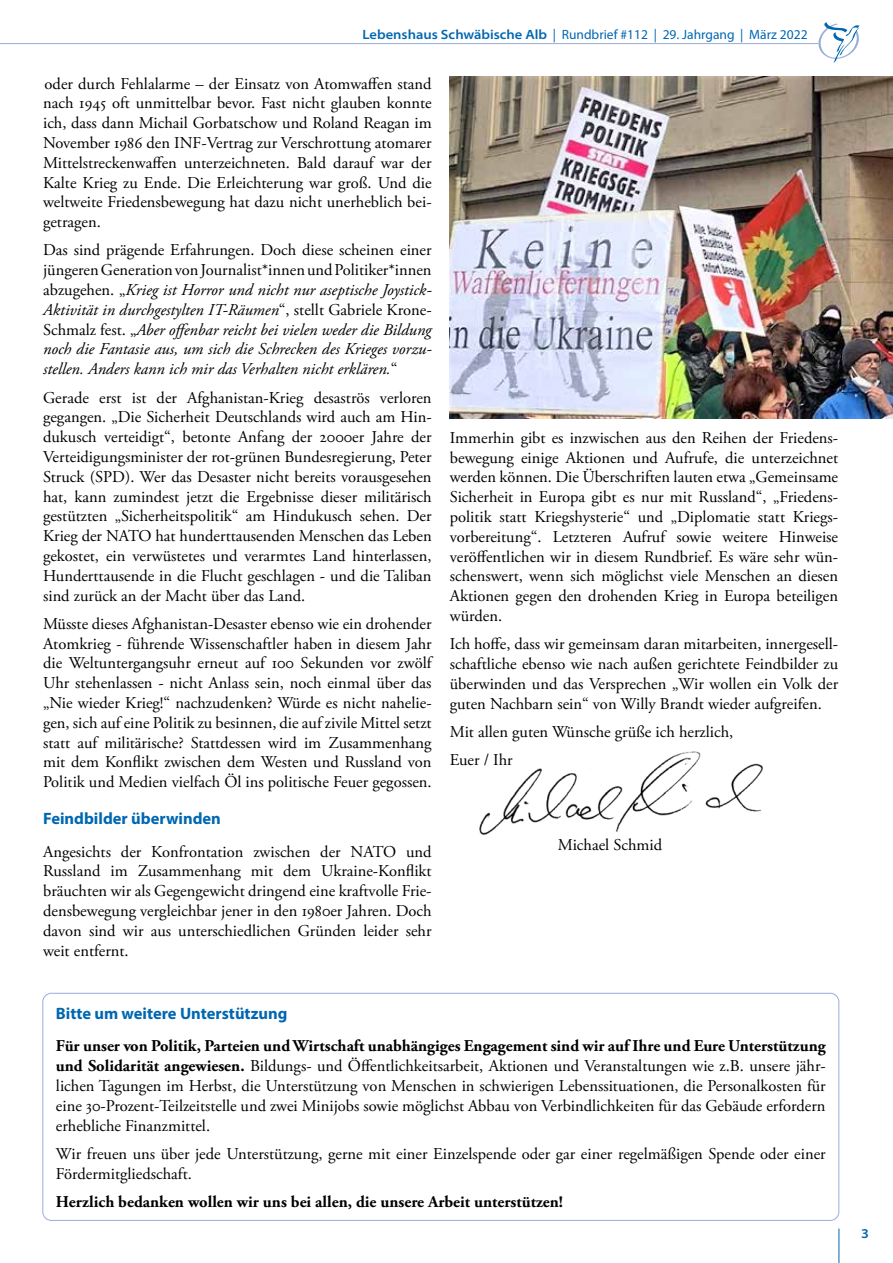
<style>
.page{position:relative;width:893px;height:1263px;background:#fff}
.page>*{position:absolute;margin:0;border:0;box-sizing:border-box;transform-origin:0 0}
.t1{font:16.5px/19.8px "Adobe Garamond Pro";color:#000;text-align:justify}
.t2{font:italic 16.5px/19.8px "Adobe Garamond Pro";color:#000;text-align:justify}
.t3{font:700 16.5px "Adobe Garamond Pro";color:#000}
.t4{font:700 16.5px "Myriad Pro";color:#0067b1}
.t5{font:13.5px "Myriad Pro";color:#0067b1}
.t6{font:600 semi-expanded 13.5px "Myriad Pro";color:#0067b1}
.s1{font-weight:600;font-stretch:semi-expanded}
.s2{font-style:normal}
.s3{font-weight:700}
</style>
<div class="page">
<hr style="left:0;top:43px;width:818px;height:1px;background:#99adda">
<svg style="left:818px;top:22px;width:42px;height:41px"></svg>
<hr style="left:838px;top:1228px;width:1px;height:35px;background:#0067b1">
<img style="left:479px;top:751px;width:284px;height:83px">
<div style="left:42px;top:993px;width:797px;height:228px;border:1px solid #99adda;border-radius:9px"></div>
<img style="left:450px;top:77px;width:443px;height:341px">
<p class="t5" style="left:363px;top:27px;width:446px"><span class="s1">Lebenshaus Schwäbische Alb</span> | Rundbrief #112 | 29. Jahrgang | März 2022</p>
<p class="t1" style="left:43px;top:74px;width:390px">oder durch Fehlalarme – der Einsatz von Atomwaffen stand nach 1945 oft unmittelbar bevor. Fast nicht glauben konnte ich, dass dann Michail Gorbatschow und Roland Reagan im November 1986 den INF-Vertrag zur Verschrottung atomarer Mittelstreckenwaffen unterzeichneten. Bald darauf war der Kalte Krieg zu Ende. Die Erleichterung war groß. Und die weltweite Friedensbewegung hat dazu nicht unerheblich bei&shy;getragen.</p>
<p class="t2" style="left:43px;top:241px;width:390px"><span class="s2">Das sind prägende Erfahrungen. Doch diese scheinen einer jüngeren Generation von Journalist*innen und Politiker*innen abzugehen. „</span>Krieg ist Horror und nicht nur aseptische Joystick-Aktivität in durchgestylten IT-Räumen<span class="s2">“, stellt Gabriele Krone-Schmalz fest. „</span>Aber offenbar reicht bei vielen weder die Bildung noch die Fantasie aus, um sich die Schrecken des Krieges vorzu&shy;stellen. Anders kann ich mir das Verhalten nicht erklären.<span class="s2">“</span></p>
<p class="t1" style="left:43px;top:388px;width:390px">Gerade erst ist der Afghanistan-Krieg desaströs verloren gegangen. „Die Sicherheit Deutschlands wird auch am Hin&shy;dukusch verteidigt“, betonte Anfang der 2000er Jahre der Verteidigungsminister der rot-grünen Bundesregierung, Peter Struck (SPD). Wer das Desaster nicht bereits vorausgesehen hat, kann zumindest jetzt die Ergebnisse dieser militärisch gestützten „Sicherheitspolitik“ am Hindukusch sehen. Der Krieg der NATO hat hunderttausenden Menschen das Leben gekostet, ein verwüstetes und verarmtes Land hinterlassen, Hunderttausende in die Flucht geschlagen - und die Taliban sind zurück an der Macht über das Land.</p>
<p class="t1" style="left:43px;top:614px;width:390px">Müsste dieses Afghanistan-Desaster ebenso wie ein drohender Atomkrieg - führende Wissenschaftler haben in diesem Jahr die Weltuntergangsuhr erneut auf 100 Sekunden vor zwölf Uhr stehenlassen - nicht Anlass sein, noch einmal über das „Nie wieder Krieg!“ nachzudenken? Würde es nicht nahelie&shy;gen, sich auf eine Politik zu besinnen, die auf zivile Mittel setzt statt auf militärische? Stattdessen wird im Zusammenhang mit dem Konflikt zwischen dem Westen und Russland von Politik und Medien vielfach Öl ins politische Feuer gegossen.</p>
<p class="t4" style="left:43px;top:808px;width:179px">Feindbilder überwinden</p>
<p class="t1" style="left:43px;top:842px;width:390px">Angesichts der Konfrontation zwischen der NATO und Russland im Zusammenhang mit dem Ukraine-Konflikt bräuchten wir als Gegengewicht dringend eine kraftvolle Frie&shy;densbewegung vergleichbar jener in den 1980er Jahren. Doch davon sind wir aus unterschiedlichen Gründen leider sehr weit entfernt.</p>
<p class="t1" style="left:450px;top:428px;width:390px">Immerhin gibt es inzwischen aus den Reihen der Friedens&shy;bewegung einige Aktionen und Aufrufe, die unterzeichnet werden können. Die Überschriften lauten etwa „Gemeinsame Sicherheit in Europa gibt es nur mit Russland“, „Friedens&shy;politik statt Kriegshysterie“ und „Diplomatie statt Kriegs&shy;vorbereitung“. Letzteren Aufruf sowie weitere Hinweise veröffentlichen wir in diesem Rundbrief. Es wäre sehr wün&shy;schenswert, wenn sich möglichst viele Menschen an diesen Aktionen gegen den drohenden Krieg in Europa beteiligen würden.</p>
<p class="t1" style="left:450px;top:635px;width:390px">Ich hoffe, dass wir gemeinsam daran mitarbeiten, innergesell&shy;schaftliche ebenso wie nach außen gerichtete Feindbilder zu überwinden und das Versprechen „Wir wollen ein Volk der guten Nachbarn sein“ von Willy Brandt wieder aufgreifen.</p>
<p class="t1" style="left:450px;top:718px;width:285px;line-height:28.3px">Mit allen guten Wünsche grüße ich herzlich,<br>Euer / Ihr</p>
<p class="t1" style="left:558px;top:836px;width:106px">Michael Schmid</p>
<p class="t4" style="left:56px;top:1002px;width:233px">Bitte um weitere Unterstützung</p>
<p class="t1" style="left:56px;top:1037px;width:771px"><span class="s3">Für unser von Politik, Parteien und Wirtschaft unabhängiges Engagement sind wir auf Ihre und Eure Unterstützung und Solidarität angewiesen.</span> Bildungs- und Öffentlichkeitsarbeit, Aktionen und Veranstaltungen wie z.B. unsere jähr&shy;lichen Tagungen im Herbst, die Unterstützung von Menschen in schwierigen Lebenssituationen, die Personalkosten für eine 30-Prozent-Teilzeitstelle und zwei Minijobs sowie möglichst Abbau von Verbindlichkeiten für das Gebäude erfordern erhebliche Finanzmittel.</p>
<p class="t1" style="left:56px;top:1144px;width:771px">Wir freuen uns über jede Unterstützung, gerne mit einer Einzelspende oder gar einer regelmäßigen Spende oder einer<br>Fördermitgliedschaft.</p>
<p class="t3" style="left:56px;top:1192px;width:509px">Herzlich bedanken wollen wir uns bei allen, die unsere Arbeit unterstützen!</p>
<p class="t6" style="left:861px;top:1225px;width:9px">3</p>
</div>
